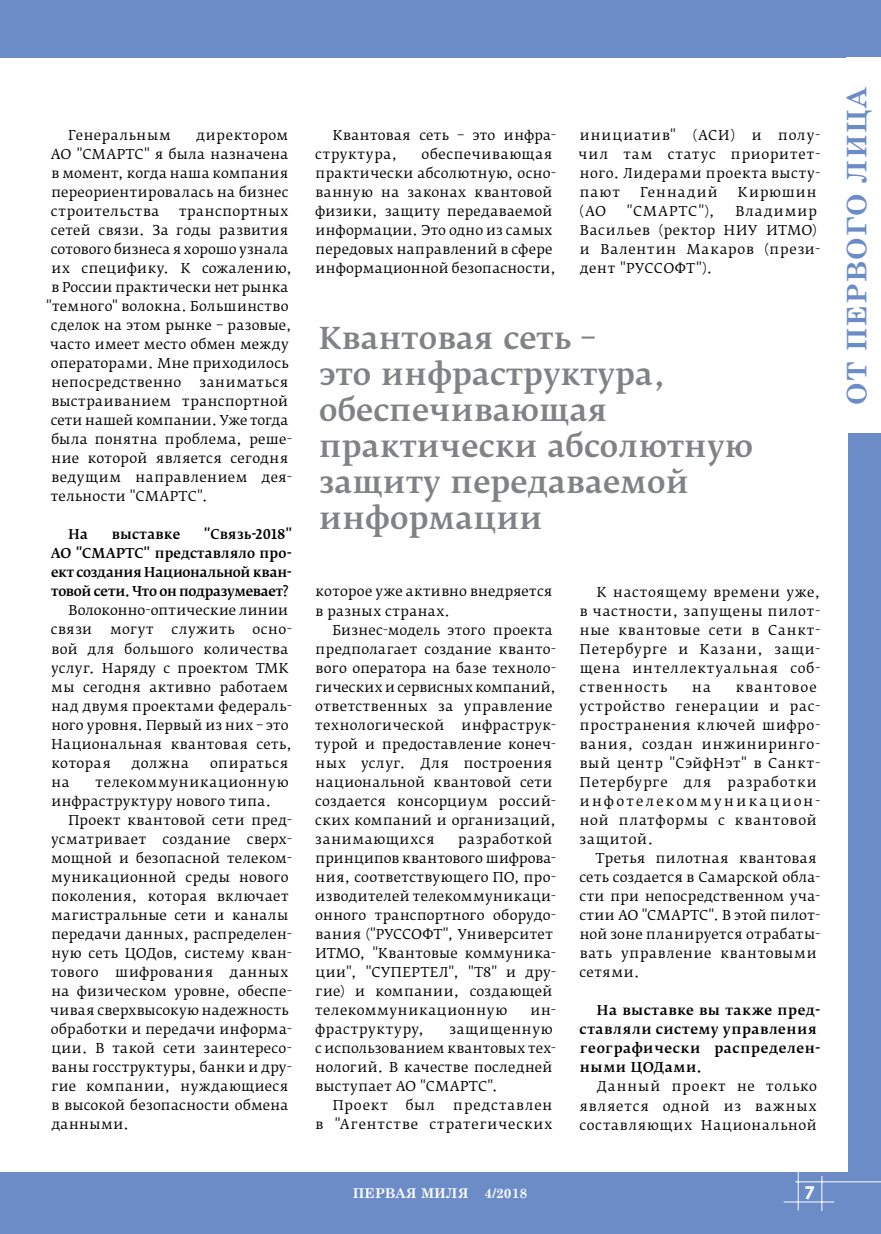
<style>
.page{position:relative;width:881px;height:1234px;background:#fff}
.page>*{position:absolute;margin:0;border:0;box-sizing:border-box;transform-origin:0 0}
.t1{font:500 30px/36px "Fedra Serif B Pro";letter-spacing:.005em;color:#808285}
.t2{font:700 27px "Century Schoolbook";letter-spacing:.05em;color:#6c8cc7}
.t3{font:700 18px "Fedra Sans Pro";color:#fff}
.t4{font:13.5px/19px "Fedra Serif B Pro";letter-spacing:.03em;color:#000}
.t5{font:13.5px/19px "Fedra Serif B Pro";letter-spacing:.06em;color:#000}
.t6{font:500 13.5px/19px "Fedra Serif B Pro";letter-spacing:.025em;color:#000;text-align:justify}
.t7{font:13.5px/19px "Fedra Serif B Pro";letter-spacing:.01em;color:#000}
.t8{font:13.5px/19px "Fedra Serif B Pro";letter-spacing:.065em;color:#000;text-align:right}
.t9{font:13.5px "Fedra Serif B Pro";color:#000}
.t10{font:700 13.5px "Century Schoolbook";color:#fff}
.t11{font:13.5px "Fedra Serif B Pro";letter-spacing:.07em;color:#000}
.t12{font:13.5px "Fedra Serif B Pro";letter-spacing:.055em;color:#000}
.t13{font:13.5px "Fedra Serif B Pro";letter-spacing:.05em;color:#000}
</style>
<div class="page">
<div style="left:0;top:0;width:880px;height:57px;background:#6c8cc7"></div>
<div style="left:0;top:1172px;width:880px;height:61px;background:#6c8cc7"></div>
<div style="left:847px;top:0;width:33px;height:1233px;background:#6c8cc7"></div>
<hr style="left:783px;top:1201px;width:50px;height:1px;background:#fff">
<hr style="left:797px;top:1171px;width:1px;height:39px;background:#fff">
<hr style="left:821px;top:1175px;width:1px;height:35px;background:#fff">
<hr style="left:795px;top:1181px;width:85px;height:1px;background:#fff">
<div style="left:846px;top:57px;width:34px;height:375px;background:#fff"></div>
<p class="t4" style="left:68px;top:125px;width:104px">Генеральным</p>
<p class="t4" style="left:51px;top:125px;width:239px;text-align:justify;text-indent:146px">директором АО "СМАРТС" я была назначена в момент, когда наша компания переориентировалась на бизнес строительства</p>
<p class="t4" style="left:179px;top:201px;width:111px">транспортных</p>
<p class="t4" style="left:51px;top:220px;width:239px">сетей связи. За годы развития</p>
<p class="t9" style="left:51px;top:240px;width:239px">сотового бизнеса я хорошо узнала</p>
<p class="t4" style="left:51px;top:258px;width:242px">их специфику. К сожалению,</p>
<p class="t4" style="left:51px;top:277px;width:238px">в России практически нет рынка</p>
<p class="t4" style="left:46px;top:296px;width:244px">"темного" волокна. Большинство</p>
<p class="t4" style="left:51px;top:315px;width:242px">сделок на этом рынке – разовые,</p>
<p class="t4" style="left:50px;top:334px;width:240px">часто имеет место обмен между</p>
<p class="t4" style="left:51px;top:354px;width:239px">операторами. Мне приходилось</p>
<p class="t4" style="left:51px;top:373px;width:131px">непосредственно</p>
<p class="t4" style="left:51px;top:373px;width:242px;text-indent:148px">заниматься выстраиванием транспортной сети нашей компании. Уже тогда была понятна проблема, реше&shy;ние которой является сегодня ведущим направлением дея&shy;тельности "СМАРТС".</p>
<p class="t6" style="left:68px;top:525px;width:21px">На</p>
<p class="t6" style="left:112px;top:525px;width:70px">выставке</p>
<p class="t6" style="left:51px;top:525px;width:243px;text-indent:153px">"Связь-2018" АО "СМАРТС" представляло про&shy;ект создания Национальной кван&shy;товой сети. Что он подразумевает?</p>
<p class="t7" style="left:51px;top:601px;width:239px;text-indent:17px">Волоконно-оптические линии связи</p>
<p class="t4" style="left:51px;top:620px;width:242px;text-indent:201px">осно&shy;вой для большого количества услуг. Наряду с проектом ТМК мы сегодня активно работаем над двумя проектами федераль&shy;ного уровня. Первый из них – это<br>Национальная квантовая сеть, которая</p>
<p class="t4" style="left:110px;top:620px;width:45px">могут</p>
<p class="t13" style="left:171px;top:621px;width:65px">служить</p>
<p class="t4" style="left:132px;top:753px;width:59px">должна</p>
<p class="t4" style="left:210px;top:753px;width:80px">опираться</p>
<p class="t4" style="left:51px;top:772px;width:238px;text-indent:44px">телекоммуникационную инфраструктуру нового типа.</p>
<p class="t4" style="left:50px;top:810px;width:243px;text-indent:18px">Проект квантовой сети пред&shy;усматривает создание сверх&shy;мощной и безопасной телеком&shy;муникационной среды нового поколения, которая включает магистральные сети и каналы передачи данных, распределен&shy;ную сеть ЦОДов, систему кван&shy;тового шифрования данных на физическом уровне, обеспе&shy;чивая сверхвысокую надежность обработки и передачи информа&shy;ции. В такой сети заинтересо&shy;ваны госструктуры, банки и дру&shy;гие компании, нуждающиеся в высокой безопасности обмена данными.</p>
<p class="t4" style="left:51px;top:772px;width:20px">на</p>
<p class="t4" style="left:315px;top:125px;width:242px;text-indent:18px">Квантовая сеть – это инфра&shy;структура,</p>
<p class="t4" style="left:315px;top:144px;width:242px;text-indent:106px">обеспечивающая практически абсолютную, осно&shy;ванную на законах квантовой физики, защиту передаваемой информации. Это одно из самых передовых направлений в сфере информационной безопасности,</p>
<p class="t4" style="left:578px;top:125px;width:243px;text-align:justify">инициатив" (АСИ) и полу&shy;чил там статус приоритет&shy;ного. Лидерами проекта высту&shy;пают</p>
<p class="t11" style="left:640px;top:183px;width:79px">Геннадий</p>
<p class="t11" style="left:737px;top:183px;width:80px">Кирюшин</p>
<p class="t4" style="left:579px;top:201px;width:28px">(АО</p>
<p class="t4" style="left:626px;top:201px;width:90px">"СМАРТС"),</p>
<p class="t5" style="left:579px;top:201px;width:242px;text-indent:155px">Владимир<br>Васильев (ректор НИУ ИТМО) и Валентин Макаров (прези&shy;дент "РУССОФТ").</p>
<h1 class="t1" style="left:319px;top:320px;width:435px">Квантовая сеть –<br>это инфраструктура, обеспечивающая практически абсолютную защиту передаваемой информации</h1>
<p class="t4" style="left:315px;top:582px;width:238px">которое уже активно внедряется в разных странах.</p>
<p class="t4" style="left:315px;top:620px;width:242px;text-indent:17px">Бизнес-модель этого проекта предполагает создание кванто&shy;вого оператора на базе техноло&shy;гических и сервисных компаний, ответственных за управление технологической</p>
<p class="t4" style="left:315px;top:715px;width:242px;text-indent:146px">инфраструк&shy;турой и предоставление конеч&shy;ных услуг. Для построения национальной квантовой сети создается консорциум россий&shy;ских компаний и организаций, занимающихся</p>
<p class="t4" style="left:315px;top:829px;width:242px;text-indent:143px">разработкой принципов квантового шифрова&shy;ния, соответствующего ПО, про&shy;изводителей телекоммуникаци&shy;онного транспортного оборудо&shy;вания ("РУССОФТ", Университет<br>ИТМО, "Квантовые коммуника&shy;ции", "СУПЕРТЕЛ", "Т8" и дру&shy;гие) и компании, создающей телекоммуникационную</p>
<p class="t4" style="left:530px;top:1000px;width:24px">ин--</p>
<p class="t12" style="left:315px;top:1020px;width:110px">фраструктуру,</p>
<p class="t4" style="left:449px;top:1019px;width:105px">защищенную</p>
<p class="t7" style="left:315px;top:1038px;width:242px">с использованием квантовых тех-</p>
<p class="t4" style="left:315px;top:1057px;width:238px">нологий. В качестве последней</p>
<p class="t4" style="left:315px;top:1076px;width:184px">выступает АО "СМАРТС".</p>
<p class="t4" style="left:332px;top:1095px;width:57px">Проект</p>
<p class="t4" style="left:405px;top:1095px;width:31px">был</p>
<p class="t8" style="left:315px;top:1095px;width:238px">представлен<br>в "Агентстве стратегических</p>
<p class="t4" style="left:579px;top:582px;width:242px;text-align:justify;text-indent:18px">К настоящему времени уже, в частности, запущены пилот&shy;ные квантовые сети в Санкт-Петербурге и Казани, защи&shy;щена интеллектуальная соб&shy;ственность</p>
<p class="t5" style="left:579px;top:677px;width:242px;text-indent:156px">квантовое устройство генерации и рас&shy;пространения ключей шифро&shy;вания, создан инжиниринго&shy;вый центр "СэйфНэт" в Санкт-<br>Петербурге для разработки инфотелекоммуникацион&shy;ной платформы с квантовой защитой.</p>
<p class="t4" style="left:579px;top:848px;width:242px;text-indent:16px">Третья пилотная квантовая сеть создается в Самарской обла&shy;сти при непосредственном уча&shy;стии АО "СМАРТС". В этой пилот&shy;ной зоне планируется отрабаты&shy;вать управление квантовыми сетями.</p>
<p class="t6" style="left:579px;top:1000px;width:242px;text-align:left;text-indent:17px">На выставке вы также пред&shy;ставляли систему управления географически распределен&shy;ными ЦОДами.</p>
<p class="t4" style="left:579px;top:1076px;width:239px;text-align:justify;text-indent:17px">Данный проект не только является одной из важных составляющих Национальной</p>
<p class="t4" style="left:692px;top:677px;width:20px">на</p>
<p class="t10" style="left:352px;top:1181px;width:176px">ПЕРВАЯ МИЛЯ 4/2018</p>
<h3 class="t3" style="left:805px;top:1180px;width:10px">7</h3>
<h2 class="t2" style="left:835px;top:405px;width:320px;rotate:-90deg">От Первого ЛИЦА</h2>
</div>
